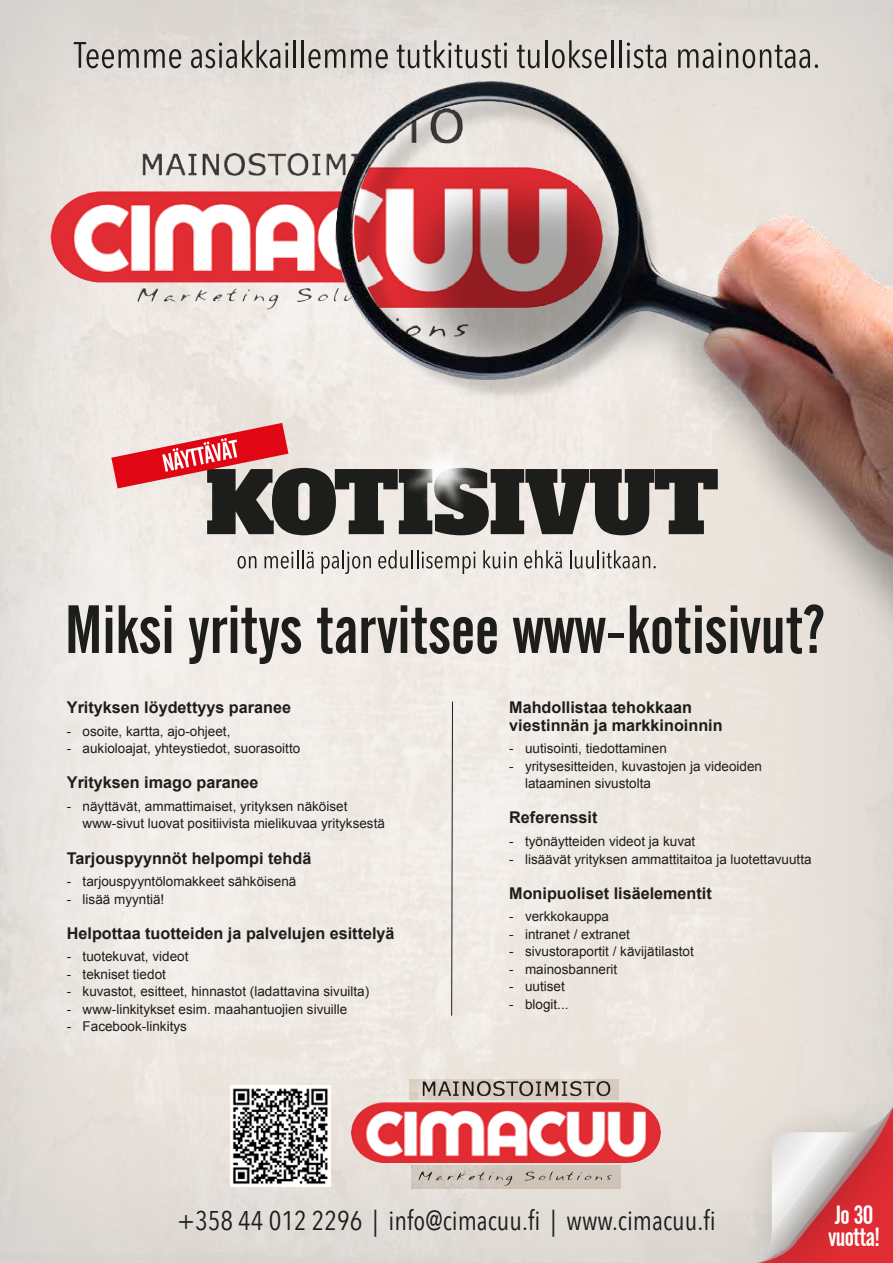
<style>
.page{position:relative;width:893px;height:1263px;background:#fff}
.page>*{position:absolute;margin:0;border:0;box-sizing:border-box;transform-origin:0 0}
.t1{font:27px "Avenir Next Condensed";color:#1d1d1b}
.t2{font:26.1px/21.8px "Alternate Gothic No 2 BT";letter-spacing:-.025em;color:#fff}
.t3{font:700 16.2px/17.5px "Arial";color:#1d1d1b}
.t4{font:13.5px/17.5px "Arial";color:#1d1d1b}
</style>
<div class="page">
<img style="left:0;top:0;width:893px;height:1263px">
<svg style="left:238px;top:556px;width:18px;height:13px"></svg>
<svg style="left:264px;top:550px;width:50px;height:19px"></svg>
<svg style="left:321px;top:550px;width:50px;height:24px"></svg>
<svg style="left:111px;top:423px;width:224px;height:112px;background:#b38685"></svg>
<img style="left:223px;top:153px;width:82px;height:23px">
<img style="left:335px;top:81px;width:558px;height:477px">
<img style="left:375px;top:148px;width:518px;height:554px">
<img style="left:305px;top:67px;width:401px;height:380px">
<img style="left:684px;top:1059px;width:209px;height:30px">
<svg style="left:684px;top:1089px;width:209px;height:174px;background:#dcb0ae"></svg>
<svg style="left:74px;top:42px;width:107px;height:26px;background:#aeaaa6"></svg>
<svg style="left:191px;top:40px;width:97px;height:28px;background:#ada9a4"></svg>
<hr style="left:294px;top:40px;width:2px;height:28px;background:#1d1d1b">
<hr style="left:302px;top:40px;width:2px;height:28px;background:#1d1d1b">
<svg style="left:308px;top:49px;width:37px;height:19px"></svg>
<svg style="left:351px;top:49px;width:37px;height:19px"></svg>
<svg style="left:397px;top:40px;width:110px;height:28px;background:#b2aeaa"></svg>
<svg style="left:517px;top:45px;width:23px;height:23px"></svg>
<hr style="left:545px;top:40px;width:3px;height:28px;background:#1d1d1b">
<svg style="left:552px;top:40px;width:55px;height:28px;background:#b0aca7"></svg>
<hr style="left:611px;top:40px;width:3px;height:28px;background:#1d1d1b">
<hr style="left:619px;top:40px;width:3px;height:28px;background:#1d1d1b">
<svg style="left:627px;top:42px;width:39px;height:26px"></svg>
<svg style="left:678px;top:42px;width:43px;height:26px"></svg>
<svg style="left:727px;top:45px;width:91px;height:23px;background:#aca8a3"></svg>
<img style="left:231px;top:1085px;width:100px;height:101px">
<img style="left:351px;top:1102px;width:310px;height:61px">
<img style="left:519px;top:1081px;width:92px;height:15px">
<svg style="left:68px;top:605px;width:31px;height:48px"></svg>
<svg style="left:106px;top:605px;width:6px;height:48px"></svg>
<svg style="left:119px;top:605px;width:52px;height:49px;background:#8b8986"></svg>
<svg style="left:189px;top:605px;width:112px;height:59px;background:#a8a4a1"></svg>
<svg style="left:317px;top:605px;width:180px;height:49px;background:#999692"></svg>
<svg style="left:513px;top:618px;width:93px;height:35px;background:#73706d"></svg>
<div style="left:608px;top:633px;width:16px;height:5px;background:#1d1d1b"></div>
<svg style="left:630px;top:604px;width:193px;height:50px;background:#96928d"></svg>
<svg style="left:451px;top:701px;width:2px;height:315px"></svg>
<p class="t3" style="left:67px;top:699px;width:226px">Yrityksen löydettyys paranee</p>
<p class="t4" style="left:67px;top:722px;width:165px">- osoite, kartta, ajo-ohjeet,</p>
<p class="t4" style="left:67px;top:740px;width:235px">- aukioloajat, yhteystiedot, suorasoitto</p>
<p class="t3" style="left:67px;top:774px;width:193px">Yrityksen imago paranee</p>
<p class="t4" style="left:83px;top:797px;width:304px;text-indent:-16px">- näyttävät, ammattimaiset, yrityksen näköiset www-sivut luovat positiivista mielikuvaa yrityksestä</p>
<p class="t3" style="left:67px;top:850px;width:246px">Tarjouspyynnöt helpompi tehdä</p>
<p class="t4" style="left:67px;top:873px;width:231px">- tarjouspyyntölomakkeet sähköisenä</p>
<p class="t4" style="left:67px;top:890px;width:99px">- lisää myyntiä!</p>
<p class="t3" style="left:67px;top:925px;width:329px">Helpottaa tuotteiden ja palvelujen esittelyä</p>
<p class="t4" style="left:67px;top:948px;width:123px">- tuotekuvat, videot</p>
<p class="t4" style="left:67px;top:965px;width:101px">- tekniset tiedot</p>
<p class="t4" style="left:67px;top:983px;width:304px">- kuvastot, esitteet, hinnastot (ladattavina sivuilta)</p>
<p class="t4" style="left:67px;top:1000px;width:282px">- www-linkitykset esim. maahantuojien sivuille</p>
<p class="t4" style="left:67px;top:1018px;width:122px">- Facebook-linkitys</p>
<p class="t3" style="left:509px;top:699px;width:215px">Mahdollistaa tehokkaan viestinnän ja markkinoinnin</p>
<p class="t4" style="left:509px;top:740px;width:159px">- uutisointi, tiedottaminen</p>
<p class="t4" style="left:525px;top:757px;width:239px;text-indent:-16px">- yritysesitteiden, kuvastojen ja videoiden lataaminen sivustolta</p>
<p class="t3" style="left:509px;top:809px;width:90px">Referenssit</p>
<p class="t4" style="left:509px;top:833px;width:188px">- työnäytteiden videot ja kuvat</p>
<p class="t4" style="left:509px;top:850px;width:304px">- lisäävät yrityksen ammattitaitoa ja luotettavuutta</p>
<p class="t3" style="left:509px;top:885px;width:204px">Monipuoliset lisäelementit</p>
<p class="t4" style="left:509px;top:908px;width:101px">- verkkokauppa</p>
<p class="t4" style="left:509px;top:925px;width:122px">- intranet / extranet</p>
<p class="t4" style="left:509px;top:943px;width:186px">- sivustoraportit / kävijätilastot</p>
<p class="t4" style="left:509px;top:960px;width:110px">- mainosbannerit</p>
<p class="t4" style="left:509px;top:978px;width:57px">- uutiset</p>
<p class="t4" style="left:509px;top:995px;width:61px">- blogit...</p>
<h1 class="t1" style="left:177px;top:1198px;width:540px">+358 44 012 2296 | info@cimacuu.fi | www.cimacuu.fi</h1>
<h2 class="t2" style="left:828px;top:1205px;width:53px">Jo 30 vuotta!</h2>
</div>
